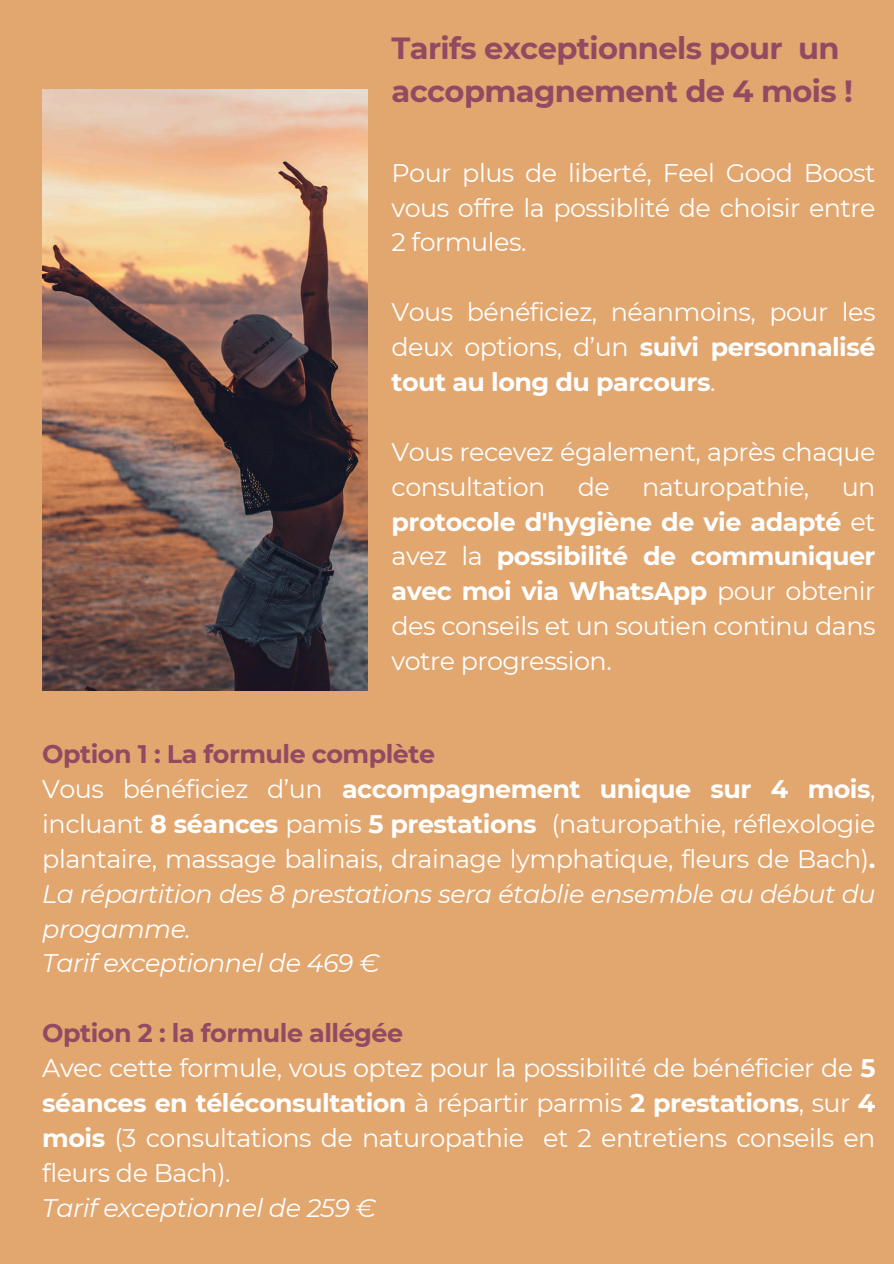
<style>
.page{position:relative;width:894px;height:1264px;background:#fff}
.page>*{position:absolute;margin:0;border:0;box-sizing:border-box;transform-origin:0 0}
.t1{font:700 30.6px/42.8px "Montserrat";letter-spacing:-.02em;color:#924a62}
.t2{font:25.35px/34.8px "Montserrat";letter-spacing:-.02em;color:#fff;text-align:justify}
.t3{font:700 25.35px "Montserrat";letter-spacing:-.02em;color:#924a62}
.t4{font:italic 25.35px "Montserrat";letter-spacing:-.02em;color:#fff}
.s1{font-weight:700}
.s2{font-style:italic}
</style>
<div class="page">
<div style="left:0;top:0;width:893px;height:1263px;background:#e2a66f"></div>
<img style="left:42px;top:89px;width:325px;height:601px">
<p class="t1" style="left:391px;top:27px;width:462px">Tarifs exceptionnels pour un accopmagnement de 4 mois !</p>
<h1 class="t2" style="left:391px;top:155px;width:485px">Pour plus de liberté, Feel Good Boost vous offre la possiblité de choisir entre 2 formules.</h1>
<p class="t2" style="left:391px;top:295px;width:485px">Vous bénéficiez, néanmoins, pour les deux options, d’un <span class="s1">suivi personnalisé tout au long du parcours</span>.</p>
<p class="t2" style="left:391px;top:434px;width:485px">Vous recevez également, après chaque consultation</p>
<p class="t2" style="left:577px;top:469px;width:34px">de</p>
<p class="t2" style="left:642px;top:469px;width:168px">naturopathie,</p>
<p class="t2" style="left:391px;top:469px;width:485px;text-indent:450px">un <span class="s1">protocole d'hygiène de vie adapté</span> et avez la <span class="s1">possibilité de communiquer avec moi via WhatsApp</span> pour obtenir des conseils et un soutien continu dans votre progression.</p>
<p class="t3" style="left:42px;top:738px;width:394px">Option 1 : La formule complète</p>
<p class="t2" style="left:42px;top:771px;width:834px">Vous bénéficiez d’un <span class="s1">accompagnement unique sur 4 mois</span>, incluant <span class="s1">8 séances</span> pamis <span class="s1">5 prestations</span> (naturopathie, réflexologie plantaire, massage balinais, drainage lymphatique, fleurs de Bach)<span class="s1">.<br></span><span class="s2">La répartition des 8 prestations sera établie ensemble au début du progamme.</span></p>
<p class="t4" style="left:42px;top:947px;width:338px">Tarif exceptionnel de 469 €</p>
<p class="t3" style="left:42px;top:1017px;width:362px">Option 2 : la formule allégée</p>
<p class="t2" style="left:42px;top:1050px;width:834px">Avec cette formule, vous optez pour la possibilité de bénéficier de <span class="s1">5 séances en téléconsultation</span> à répartir parmis <span class="s1">2 prestations</span>, sur <span class="s1">4 mois</span> (3 consultations de naturopathie et 2 entretiens conseils en fleurs de Bach).</p>
<p class="t4" style="left:42px;top:1192px;width:335px">Tarif exceptionnel de 259 €</p>
</div>
